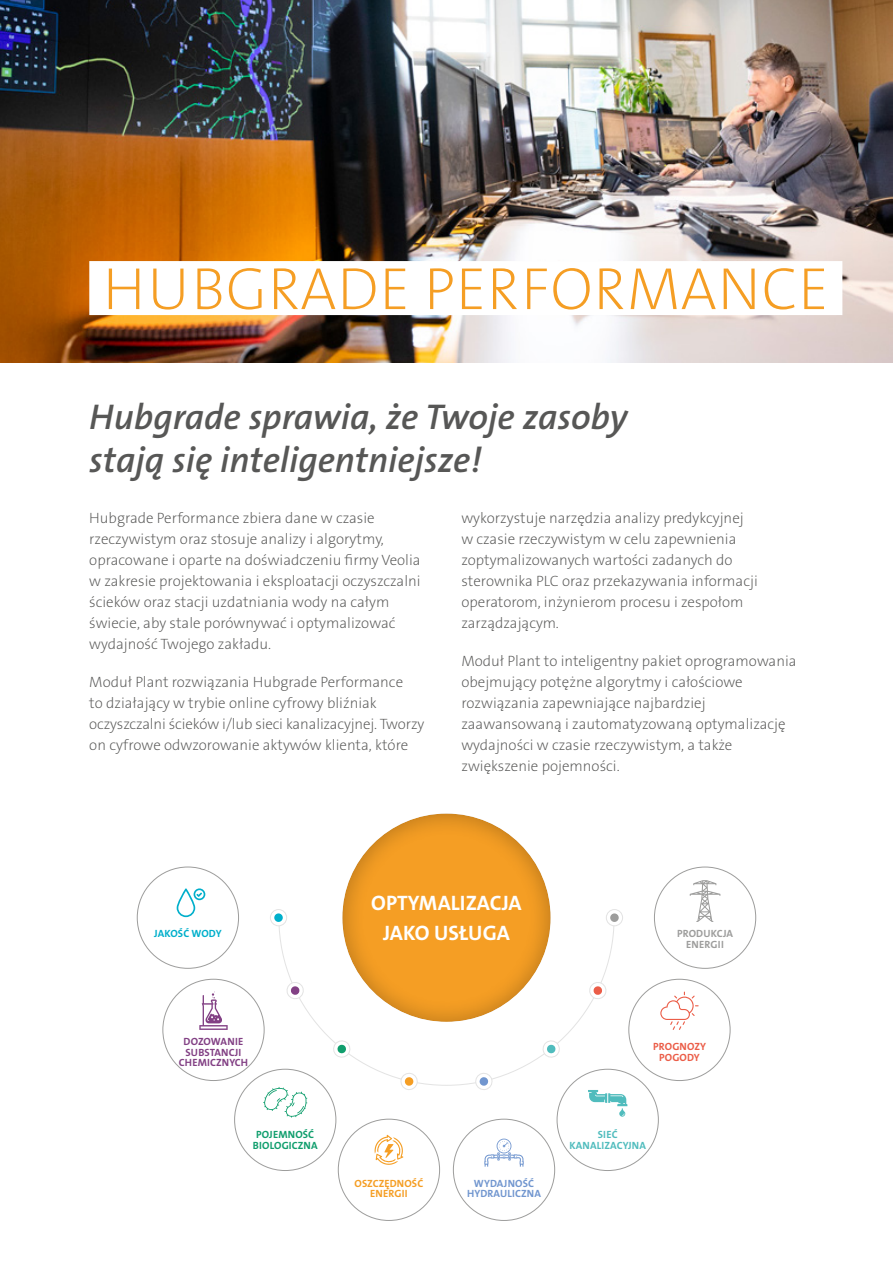
<style>
.page{position:relative;width:893px;height:1263px;background:#fff}
.page>*{position:absolute;margin:0;border:0;box-sizing:border-box;transform-origin:0 0}
.t1{font:60px "The Sans Veolia W2 Ex Lig";letter-spacing:.015em;color:#f59e24}
.t2{font:36px/43.2px "The Sans Veolia W6 Se Bld It";color:#575756}
.t3{font:21px/30.6px "The Sans Veolia W7 Bld";letter-spacing:.005em;color:#fff;text-align:center}
.t4{font:15px/21px "The Sans Veolia W2 Ex Lig";color:#575756}
.t5{font:10.5px/10.5px "The Sans Veolia W7 Bld";letter-spacing:.015em;color:#824084;text-align:center}
.t6{font:10.5px/10.5px "The Sans Veolia W7 Bld";letter-spacing:.015em;color:#7196cf;text-align:center}
.t7{font:10.5px/10.5px "The Sans Veolia W7 Bld";letter-spacing:.015em;color:#109e6d;text-align:center}
.t8{font:10.5px/10.5px "The Sans Veolia W7 Bld";letter-spacing:.015em;color:#f59e24;text-align:center}
.t9{font:10.5px/10.5px "The Sans Veolia W7 Bld";letter-spacing:.015em;color:#50bcbd;text-align:center}
.t10{font:10.5px/10.5px "The Sans Veolia W7 Bld";letter-spacing:.015em;color:#9d9d9c;text-align:center}
.t11{font:10.5px/10.5px "The Sans Veolia W7 Bld";letter-spacing:.015em;color:#eb5d48;text-align:center}
.t12{font:10.5px "The Sans Veolia W7 Bld";letter-spacing:.005em;color:#00afcb}
</style>
<div class="page">
<hr style="left:892px;top:0;width:1px;height:1263px;background:#f6f6f6">
<img style="left:0;top:0;width:893px;height:362px">
<div style="left:89px;top:261px;width:753px;height:54px;background:#fff"></div>
<svg style="left:278px;top:920px;width:337px;height:166px"></svg>
<div style="left:329px;top:802px;width:236px;height:221px;background:#000;opacity:.3"></div>
<div style="left:606px;top:909px;width:17px;height:17px;background:#fff;border-radius:50%"></div>
<div style="left:606px;top:909px;width:17px;height:17px;border:1px solid #e3e3e3;border-radius:50%"></div>
<div style="left:610px;top:913px;width:9px;height:9px;background:#9d9d9c;border-radius:50%"></div>
<svg style="left:588px;top:980px;width:20px;height:20px"></svg>
<div style="left:557px;top:1069px;width:101px;height:101px;background:#fff;border-radius:50%"></div>
<svg style="left:542px;top:1039px;width:19px;height:19px"></svg>
<svg style="left:475px;top:1072px;width:18px;height:18px"></svg>
<svg style="left:400px;top:1071px;width:19px;height:19px"></svg>
<div style="left:235px;top:1069px;width:101px;height:101px;background:#fff;border-radius:50%"></div>
<svg style="left:333px;top:1039px;width:19px;height:20px"></svg>
<svg style="left:286px;top:981px;width:18px;height:19px"></svg>
<div style="left:270px;top:909px;width:17px;height:17px;background:#fff;border-radius:50%"></div>
<div style="left:270px;top:909px;width:17px;height:17px;border:1px solid #e3e3e3;border-radius:50%"></div>
<div style="left:274px;top:913px;width:9px;height:9px;background:#00afcb;border-radius:50%"></div>
<hr style="left:892px;top:0;width:1px;height:309px;background:#e3e3e3">
<svg style="left:690px;top:880px;width:30px;height:42px"></svg>
<svg style="left:660px;top:992px;width:39px;height:38px"></svg>
<svg style="left:588px;top:1090px;width:39px;height:27px"></svg>
<svg style="left:484px;top:1138px;width:40px;height:28px"></svg>
<svg style="left:375px;top:1135px;width:28px;height:30px"></svg>
<svg style="left:263px;top:1087px;width:44px;height:30px"></svg>
<svg style="left:199px;top:992px;width:29px;height:38px"></svg>
<svg style="left:177px;top:888px;width:28px;height:29px"></svg>
<h1 class="t1" style="left:103px;top:250px;width:728px">HUBGRADE PERFORMANCE</h1>
<h2 class="t2" style="left:89px;top:396px;width:540px">Hubgrade sprawia, że Twoje zasoby stają się inteligentniejsze!</h2>
<p class="t4" style="left:89px;top:508px;width:333px">Hubgrade Performance zbiera dane w czasie rzeczywistym oraz stosuje analizy i algorytmy, opracowane i oparte na doświadczeniu firmy Veolia w zakresie projektowania i eksploatacji oczyszczalni ścieków oraz stacji uzdatniania wody na całym świecie, aby stale porównywać i optymalizować wydajność Twojego zakładu.</p>
<p class="t4" style="left:89px;top:672px;width:337px">Moduł Plant rozwiązania Hubgrade Performance<br>to działający w trybie online cyfrowy bliźniak oczyszczalni ścieków i/lub sieci kanalizacyjnej. Tworzy on cyfrowe odwzorowanie aktywów klienta, które</p>
<p class="t4" style="left:461px;top:508px;width:298px">wykorzystuje narzędzia analizy predykcyjnej w czasie rzeczywistym w celu zapewnienia zoptymalizowanych wartości zadanych do sterownika PLC oraz przekazywania informacji operatorom, inżynierom procesu i zespołom zarządzającym.</p>
<p class="t4" style="left:461px;top:651px;width:337px">Moduł Plant to inteligentny pakiet oprogramowania obejmujący potężne algorytmy i całościowe rozwiązania zapewniające najbardziej zaawansowaną i zautomatyzowaną optymalizację wydajności w czasie rzeczywistym, a także zwiększenie pojemności.</p>
<p class="t12" style="left:154px;top:927px;width:69px">JAKOŚĆ WODY</p>
<h3 class="t3" style="left:371px;top:887px;width:152px">OPTYMALIZACJA<br>JAKO USŁUGA</h3>
<p class="t10" style="left:677px;top:929px;width:58px">PRODUKCJA<br>ENERGII</p>
<p class="t5" style="left:179px;top:1036px;width:71px">DOZOWANIE<br>SUBSTANCJI<br>CHEMICZNYCH</p>
<p class="t11" style="left:653px;top:1041px;width:54px">PROGNOZY<br>POGODY</p>
<p class="t7" style="left:253px;top:1130px;width:66px">POJEMNOŚĆ<br>BIOLOGICZNA</p>
<p class="t9" style="left:569px;top:1130px;width:78px">SIEĆ<br>KANALIZACYJNA</p>
<p class="t8" style="left:355px;top:1178px;width:70px">OSZCZĘDNOŚĆ<br>ENERGII</p>
<p class="t6" style="left:467px;top:1178px;width:75px">WYDAJNOŚĆ<br>HYDRAULICZNA</p>
</div>
